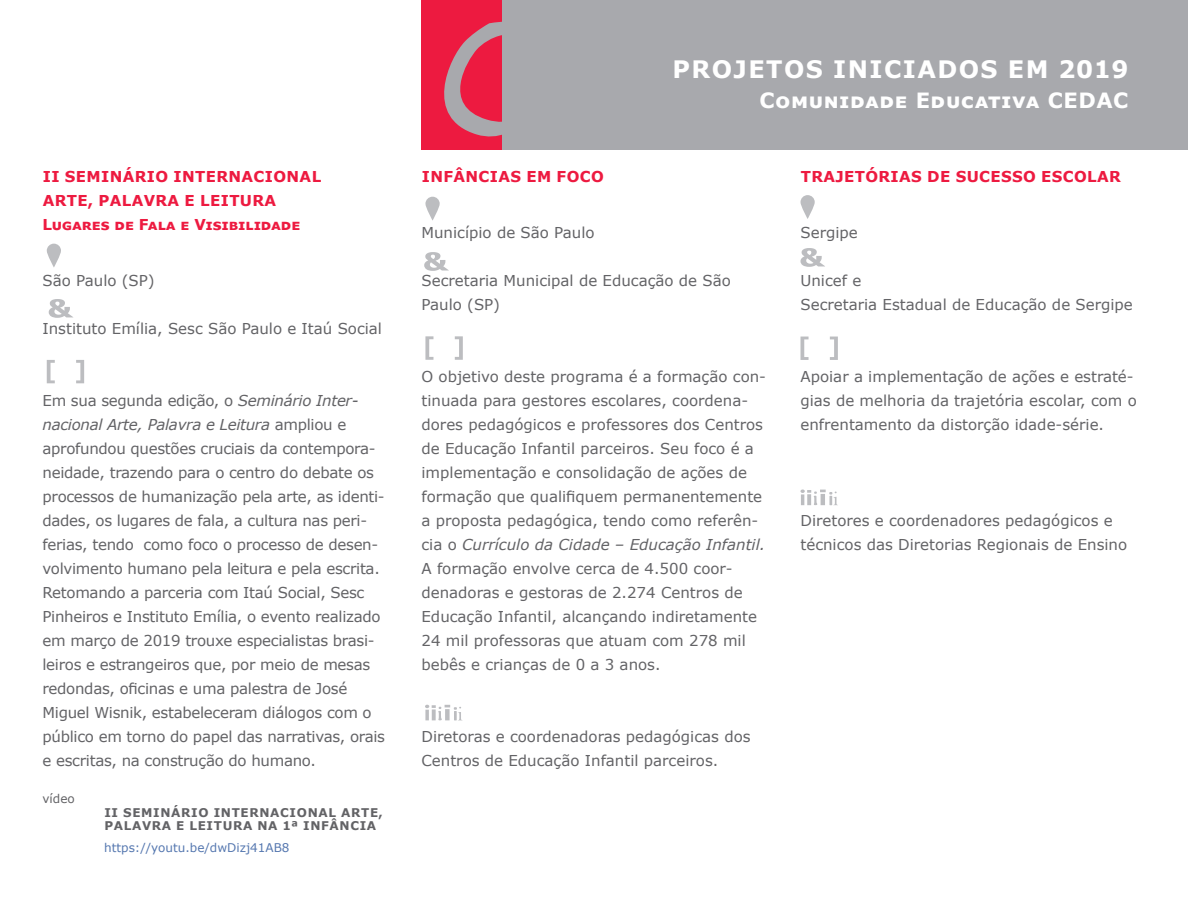
<style>
.page{position:relative;width:1188px;height:918px;background:#fff}
.page>*{position:absolute;margin:0;border:0;box-sizing:border-box;transform-origin:0 0}
.t1{font:700 24px "Verdana";letter-spacing:.06em;color:#fff}
.t2{font:700 21px "Verdana";letter-spacing:.025em;color:#fff}
.texto_medio{font:15px/24px "Verdana";color:#636366}
.texto_medio-2{font:15px/24px "Verdana";letter-spacing:-.02em;color:#636366}
.projetos_titulo_fina{font:700 15px/24px "Verdana";letter-spacing:.025em;color:#ed1a40}
.pub_título{font:700 12px/13.5px "Verdana";letter-spacing:.055em;color:#636366}
.artigos_link{font:12px "Verdana";color:#5678b0}
.pub_autor_ano_parc{font:12px "Verdana";color:#636366}
.s1{font-style:italic}
</style>
<div class="page">
<div style="left:462px;top:0;width:726px;height:149px;background:#a8a9ad"></div>
<div style="left:422px;top:0;width:80px;height:149px;background:#ed1a40"></div>
<svg style="left:801px;top:195px;width:14px;height:24px"></svg>
<svg style="left:801px;top:337px;width:37px;height:23px"></svg>
<svg style="left:801px;top:248px;width:24px;height:19px"></svg>
<svg style="left:425px;top:705px;width:37px;height:15px"></svg>
<svg style="left:444px;top:21px;width:58px;height:116px"></svg>
<svg style="left:425px;top:197px;width:15px;height:24px"></svg>
<svg style="left:425px;top:336px;width:38px;height:24px"></svg>
<svg style="left:424px;top:252px;width:25px;height:19px"></svg>
<svg style="left:47px;top:244px;width:14px;height:24px"></svg>
<svg style="left:47px;top:360px;width:37px;height:23px"></svg>
<svg style="left:49px;top:299px;width:24px;height:19px"></svg>
<svg style="left:801px;top:490px;width:37px;height:15px"></svg>
<p class="projetos_titulo_fina" style="left:43px;top:164px;width:280px">II SEMINÁRIO INTERNACIONAL<br>ARTE, PALAVRA E LEITURA<br>Lugares de Fala e Visibilidade</p>
<p class="texto_medio" style="left:43px;top:268px;width:114px">São Paulo (SP)</p>
<p class="texto_medio" style="left:43px;top:316px;width:341px">Instituto Emília, Sesc São Paulo e Itaú Social</p>
<p class="texto_medio-2" style="left:43px;top:388px;width:344px">Em sua segunda edição, o <span class="s1">Seminário Inter&shy;nacional Arte, Palavra e Leitura</span> ampliou e aprofundou questões cruciais da contempora&shy;neidade, trazendo para o centro do debate os processos de humanização pela arte, as identi&shy;dades, os lugares de fala, a cultura nas peri&shy;ferias, tendo como foco o processo de desen&shy;volvimento humano pela leitura e pela escrita.<br>Retomando a parceria com Itaú Social, Sesc Pinheiros e Instituto Emília, o evento realizado em março de 2019 trouxe especialistas brasi&shy;leiros e estrangeiros que, por meio de mesas redondas, oficinas e uma palestra de José Miguel Wisnik, estabeleceram diálogos com o público em torno do papel das narrativas, orais e escritas, na construção do humano.</p>
<p class="pub_autor_ano_parc" style="left:43px;top:791px;width:34px">vídeo</p>
<p class="pub_título" style="left:104px;top:805px;width:280px">II SEMINÁRIO INTERNACIONAL ARTE,<br>PALAVRA E LEITURA NA 1ª INFÂNCIA</p>
<p class="artigos_link" style="left:104px;top:840px;width:187px">https://youtu.be/dwDizj41AB8</p>
<p class="projetos_titulo_fina" style="left:422px;top:164px;width:184px">INFÂNCIAS EM FOCO</p>
<p class="t1" style="left:673px;top:52px;width:457px">PROJETOS INICIADOS EM 2019</p>
<p class="t2" style="left:759px;top:85px;width:371px">Comunidade Educativa CEDAC</p>
<p class="projetos_titulo_fina" style="left:801px;top:164px;width:322px">TRAJETÓRIAS DE SUCESSO ESCOLAR</p>
<p class="texto_medio" style="left:422px;top:220px;width:175px">Município de São Paulo</p>
<p class="texto_medio" style="left:422px;top:268px;width:311px">Secretaria Municipal de Educação de São<br>Paulo (SP)</p>
<p class="texto_medio" style="left:422px;top:364px;width:346px">O objetivo deste programa é a formação con&shy;tinuada para gestores escolares, coordena&shy;dores pedagógicos e professores dos Centros de Educação Infantil parceiros. Seu foco é a implementação e consolidação de ações de formação que qualifiquem permanentemente a proposta pedagógica, tendo como referên&shy;cia o <span class="s1">Currículo da Cidade – Educação Infantil.</span></p>
<p class="texto_medio" style="left:422px;top:556px;width:337px">A formação envolve cerca de 4.500 coor&shy;denadoras e gestoras de 2.274 Centros de Educação Infantil, alcançando indiretamente 24 mil professoras que atuam com 278 mil bebês e crianças de 0 a 3 anos.</p>
<p class="texto_medio" style="left:422px;top:724px;width:331px">Diretoras e coordenadoras pedagógicas dos<br>Centros de Educação Infantil parceiros.</p>
<p class="texto_medio" style="left:801px;top:220px;width:59px">Sergipe</p>
<p class="texto_medio" style="left:801px;top:268px;width:334px">Unicef e<br>Secretaria Estadual de Educação de Sergipe</p>
<p class="texto_medio" style="left:801px;top:364px;width:338px">Apoiar a implementação de ações e estraté&shy;gias de melhoria da trajetória escolar, com o enfrentamento da distorção idade-série.</p>
<p class="texto_medio" style="left:801px;top:508px;width:328px">Diretores e coordenadores pedagógicos e técnicos das Diretorias Regionais de Ensino</p>
</div>
